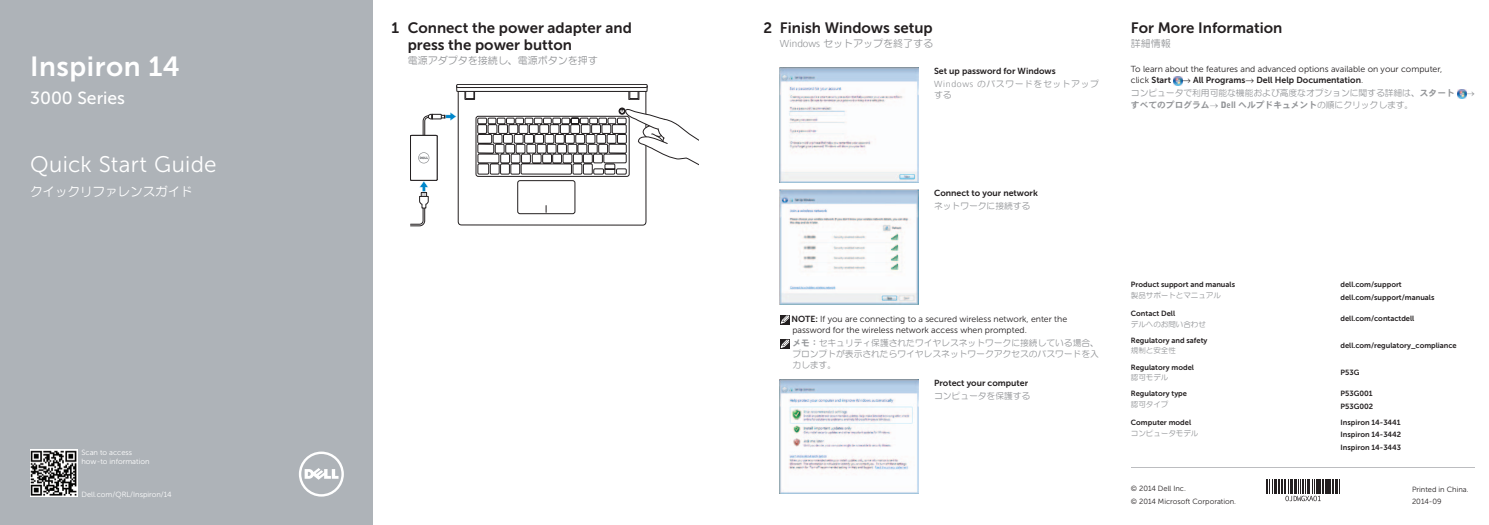
<style>
.page{position:relative;width:1489px;height:525px;background:#fff}
.page>*{position:absolute;margin:0;border:0;box-sizing:border-box;transform-origin:0 0}
.t1{font:27.5px "Museo Sans For Dell 700";letter-spacing:.02em;color:#fff}
.t2{font:22.5px "Museo Sans For Dell 300";letter-spacing:.015em;color:#fff}
.t3{font:17.5px "Museo Sans For Dell 500";color:#fff}
.t4{font:15px/17.5px "Museo Sans For Dell 700";color:#231f20}
.t5{font:12.5px "HG Maru Gothic MPRO";color:#fff}
.t6{font:10px "HG Maru Gothic MPRO";color:#939598}
.t7{font:8.75px/11.2px "Museo Sans For Dell 300";color:#231f20}
.t8{font:8.75px/11.2px "HG Maru Gothic MPRO";color:#939598;text-align:justify}
.t9{font:8.75px "Museo Sans For Dell 700";color:#231f20}
.t10{font:8.75px "DFHS Gothic W7 WIN RKSJ H";color:#939598}
.t11{font:8.75px/11.2px "HG Maru Gothic MPRO";letter-spacing:.075em;color:#939598}
.t12{font:7.5px/12.2px "Museo Sans For Dell 700";color:#231f20}
.t13{font:7.5px/12.2px "Museo Sans For Dell 300";color:#231f20}
.t14{font:7.5px/8.8px "Museo Sans For Dell 300";color:#fff}
.t15{font:7.5px "HG Maru Gothic MPRO";color:#939598}
.s1{font-family:"Frutiger 45";font-weight:300}
.s2{font-family:"Museo Sans For Dell 700"}
.s3{font-family:"Museo Sans For Dell 300"}
.s4{font-family:"DFHS Gothic W7 WIN RKSJ H"}
.s5{font-family:"Bell Gothic BT";font-weight:900}
.s6{font-family:"HG Maru Gothic MPRO"}
</style>
<div class="page">
<div style="left:0;top:0;width:372px;height:524px;background:#aeb3b8"></div>
<svg style="left:410px;top:84px;width:288px;height:142px"></svg>
<img style="left:780px;top:67px;width:138px;height:115px">
<img style="left:780px;top:189px;width:138px;height:115px">
<svg style="left:780px;top:315px;width:9px;height:8px"></svg>
<svg style="left:780px;top:339px;width:9px;height:9px"></svg>
<img style="left:780px;top:379px;width:138px;height:114px">
<svg style="left:1173px;top:76px;width:9px;height:9px"></svg>
<img style="left:30px;top:449px;width:47px;height:47px">
<svg style="left:1286px;top:501px;width:35px;height:1px"></svg>
<svg style="left:1266px;top:479px;width:72px;height:22px"></svg>
<hr style="left:1130px;top:467px;width:344px;height:1px;background:#bcbdc0">
<svg style="left:299px;top:451px;width:45px;height:45px"></svg>
<svg style="left:1457px;top:89px;width:10px;height:9px"></svg>
<h1 class="t1" style="left:30px;top:51px;width:151px">Inspiron 14</h1>
<h3 class="t3" style="left:30px;top:88px;width:96px">3000 Series</h3>
<h2 class="t2" style="left:30px;top:152px;width:188px">Quick Start Guide</h2>
<h3 class="t5" style="left:30px;top:185px;width:164px">クイックリファレンスガイド</h3>
<p class="t14" style="left:81px;top:448px;width:69px">Scan to access how-to information</p>
<p class="t14" style="left:81px;top:489px;width:92px">Dell.com/QRL/Inspiron/14</p>
<h3 class="t4" style="left:391px;top:19px;width:9px">1</h3>
<h3 class="t4" style="left:407px;top:19px;width:226px">Connect the power adapter and press the power button</h3>
<h3 class="t6" style="left:407px;top:56px;width:191px">電源アダプタを接続し、電源ボタンを押す</h3>
<h3 class="t4" style="left:763px;top:19px;width:171px">2 Finish Windows setup</h3>
<h3 class="t6" style="left:780px;top:38px;width:155px"><span class="s1">Windows</span> セットアップを終了する</h3>
<p class="t9" style="left:934px;top:66px;width:123px">Set up password for Windows</p>
<p class="t11" style="left:934px;top:78px;width:166px"><span class="s1">Windows</span> のパスワードをセットアップする</p>
<h3 class="t4" style="left:1130px;top:19px;width:153px">For More Information</h3>
<h3 class="t6" style="left:1130px;top:38px;width:41px">詳細情報</h3>
<p class="t7" style="left:1130px;top:64px;width:313px">To learn about the features and advanced options available on your computer, click <span class="s2">Start</span></p>
<p class="t9" style="left:1182px;top:75px;width:182px">→ All Programs→ Dell Help Documentation<span class="s3">.</span></p>
<p class="t8" style="left:1130px;top:88px;width:325px">コンピュータで利用可能な機能および高度なオプションに関する詳細は、<span class="s4">スタート</span></p>
<p class="t10" style="left:1130px;top:100px;width:284px">すべてのプログラム→ <span class="s5">Dell</span> ヘルプドキュメント<span class="s6">の順にクリックします。</span></p>
<p class="t9" style="left:934px;top:188px;width:105px">Connect to your network</p>
<p class="t8" style="left:934px;top:200px;width:98px">ネットワークに接続する</p>
<p class="t7" style="left:791px;top:313px;width:277px"><span class="s2">NOTE:</span> If you are connecting to a secured wireless network, enter the password for the wireless network access when prompted.</p>
<p class="t8" style="left:792px;top:337px;width:308px"><span class="s4">メモ：</span>セキュリティ保護されたワイヤレスネットワークに接続している場合、プロンプトが表示されたらワイヤレスネットワークアクセスのパスワードを入力します。</p>
<p class="t9" style="left:934px;top:377px;width:96px">Protect your computer</p>
<p class="t8" style="left:934px;top:389px;width:98px">コンピュータを保護する</p>
<p class="t12" style="left:1130px;top:278px;width:106px">Product support and manuals</p>
<p class="t15" style="left:1130px;top:291px;width:91px">製品サポートとマニュアル</p>
<p class="t12" style="left:1340px;top:278px;width:95px">dell.com/support dell.com/support/manuals</p>
<p class="t12" style="left:1130px;top:307px;width:46px">Contact Dell</p>
<p class="t15" style="left:1130px;top:320px;width:76px">デルへのお問い合わせ</p>
<p class="t12" style="left:1340px;top:312px;width:75px">dell.com/contactdell</p>
<p class="t12" style="left:1130px;top:334px;width:78px">Regulatory and safety</p>
<p class="t15" style="left:1130px;top:347px;width:46px">規制と安全性</p>
<p class="t12" style="left:1130px;top:361px;width:65px">Regulatory model</p>
<p class="t15" style="left:1130px;top:373px;width:39px">認可モデル</p>
<p class="t12" style="left:1340px;top:339px;width:118px">dell.com/regulatory_compliance</p>
<p class="t12" style="left:1340px;top:366px;width:20px">P53G</p>
<p class="t12" style="left:1130px;top:387px;width:58px">Regulatory type</p>
<p class="t15" style="left:1130px;top:400px;width:39px">認可タイプ</p>
<p class="t12" style="left:1340px;top:387px;width:34px">P53G001<br>P53G002</p>
<p class="t12" style="left:1130px;top:416px;width:62px">Computer model</p>
<p class="t15" style="left:1130px;top:429px;width:69px">コンピュータモデル</p>
<p class="t12" style="left:1340px;top:416px;width:62px;text-align:justify">Inspiron 14-3441<br>Inspiron 14-3442<br>Inspiron 14-3443</p>
<p class="t13" style="left:1130px;top:482px;width:107px">© 2014 Dell Inc.<br>© 2014 Microsoft Corporation.</p>
<p class="t13" style="left:1411px;top:482px;width:58px">Printed in China.</p>
<p class="t13" style="left:1411px;top:495px;width:31px">2014-09</p>
</div>
